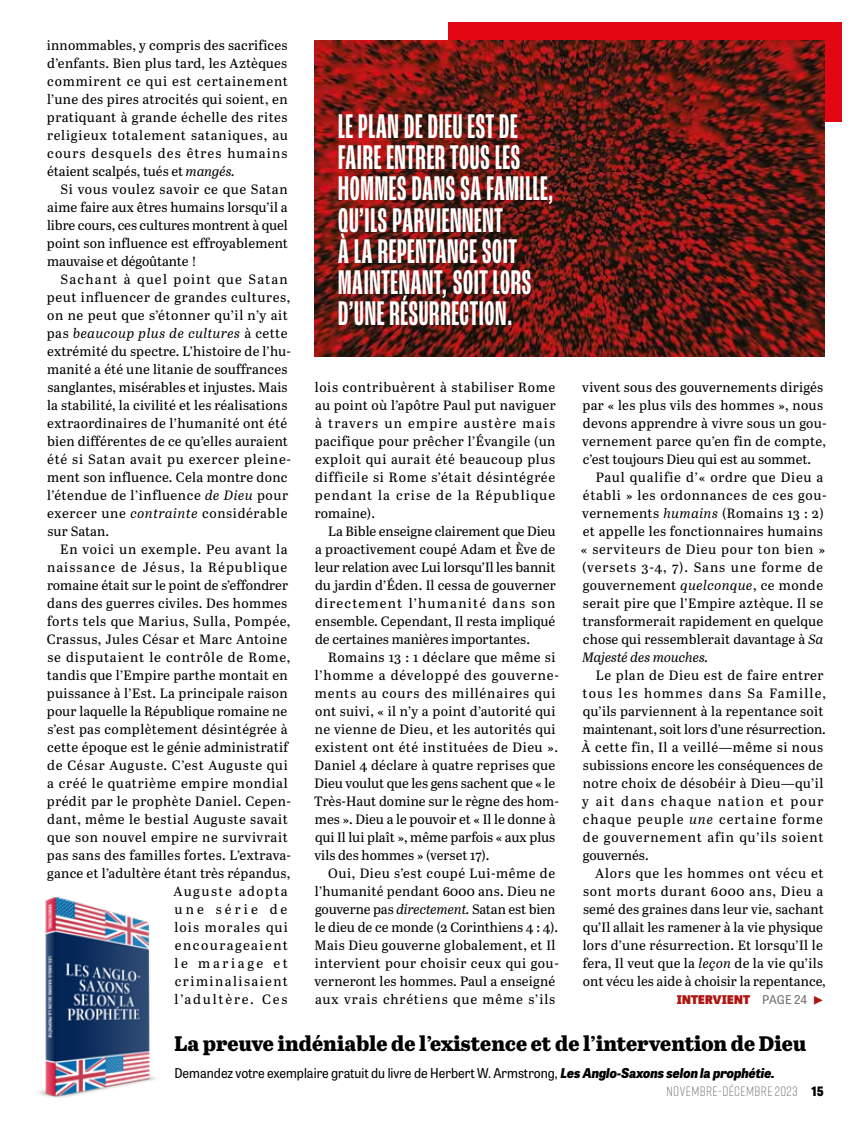
<style>
.page{position:relative;width:864px;height:1136px;background:#fff}
.page>*{position:absolute;margin:0;border:0;box-sizing:border-box;transform-origin:0 0}
.t1{font:500 extra-condensed 36px/31.2px "Roc Grotesk";letter-spacing:.005em;color:#fff}
.t2{font:800 21px "Abril Text";color:#000}
.t3{font:13.5px/18px "Abril Text";letter-spacing:.02em;color:#000}
.t4{font:13.5px/18px "Abril Text";color:#000}
.t5{font:13.5px "Tablet Gothic Narrow";color:#000}
.t6{font:300 13.5px "Rift Soft";letter-spacing:.03em;color:#706f6f}
.t7{font:800 12px "Tablet Gothic";letter-spacing:.015em;color:#ae1613}
.s1{font-style:italic}
.s2{font-weight:400;color:#706f6f}
.s3{font-weight:800;font-style:italic}
.s4{font-family:"Tablet Gothic Narrow";font-weight:800;font-size:12.9px;color:#000}
</style>
<div class="page">
<div style="left:448px;top:22px;width:393px;height:100px;background:#e30613"></div>
<img style="left:314px;top:40px;width:509px;height:316px">
<img style="left:38px;top:897px;width:118px;height:201px">
<p class="t3" style="left:47px;top:35px;width:242px;text-align:justify">innommables, y compris des sacrifices d’enfants. Bien plus tard, les Aztèques commirent ce qui est certainement l’une des pires atrocités qui soient, en pratiquant à grande échelle des rites religieux totalement sataniques, au cours desquels des êtres humains étaient scalpés, tués et <span class="s1">mangés.</span></p>
<p class="t3" style="left:47px;top:179px;width:242px;text-align:justify;text-indent:14px">Si vous voulez savoir ce que Satan aime faire aux êtres humains lorsqu’il a libre cours, ces cultures montrent à quel point son influence est effroyablement mauvaise et dégoûtante !</p>
<p class="t3" style="left:47px;top:269px;width:245px;text-indent:14px">Sachant à quel point que Satan peut influencer de grandes cultures, on ne peut que s’étonner qu’il n’y ait pas <span class="s1">beaucoup plus de cultures</span> à cette extrémité du spectre. L’histoire de l’hu&shy;manité a été une litanie de souffrances sanglantes, misérables et injustes. Mais la stabilité, la civilité et les réalisations extraordinaires de l’humanité ont été bien différentes de ce qu’elles auraient été si Satan avait pu exercer pleine&shy;ment son influence. Cela montre donc l’étendue de l’influence <span class="s1">de Dieu</span> pour exercer une <span class="s1">contrainte</span> considérable sur Satan.</p>
<p class="t3" style="left:47px;top:539px;width:245px;text-align:right">En voici un exemple. Peu avant la naissance de Jésus, la République romaine était sur le point de s’effondrer dans des guerres civiles. Des hommes forts tels que Marius, Sulla, Pompée,<br>Crassus, Jules César et Marc Antoine se disputaient le contrôle de Rome, tandis que l’Empire parthe montait en puissance à l’Est. La principale raison pour laquelle la République romaine ne s’est pas complètement désintégrée à cette époque est le génie administratif de César Auguste. C’est Auguste qui a créé le quatrième empire mondial prédit par le prophète Daniel. Cepen&shy;dant, même le bestial Auguste savait que son nouvel empire ne survivrait pas sans des familles fortes. L’extrava&shy;gance et l’adultère étant très répandus,<br>Auguste adopta<br>une série de<br>lois morales qui<br>encourageaient<br>le mariage et<br>criminalisaient<br>l’adultère. Ces</p>
<h1 class="t1" style="left:337px;top:111px;width:218px">LE PLAN DE DIEU EST DE<br>FAIRE ENTRER TOUS LES<br>HOMMES DANS SA FAMILLE,<br>QU’ILS PARVIENNENT<br>À LA REPENTANCE SOIT<br>MAINTENANT, SOIT LORS<br>D’UNE RÉSURRECTION.</h1>
<p class="t3" style="left:314px;top:377px;width:242px;text-align:justify">lois contribuèrent à stabiliser Rome au point où l’apôtre Paul put naviguer à travers un empire austère mais pacifique pour prêcher l’Évangile (un exploit qui aurait été beaucoup plus difficile si Rome s’était désintégrée pendant la crise de la République romaine).</p>
<p class="t3" style="left:315px;top:521px;width:242px;text-align:justify;text-indent:13px">La Bible enseigne clairement que Dieu a proactivement coupé Adam et Ève de leur relation avec Lui lorsqu’Il les bannit du jardin d’Éden. Il cessa de gouverner directement l’humanité dans son ensemble. Cependant, Il resta impliqué de certaines manières importantes.</p>
<p class="t4" style="left:314px;top:647px;width:246px;text-indent:14px">Romains 13 : 1 déclare que même si l’homme a développé des gouverne&shy;ments au cours des millénaires qui ont suivi, « il n’y a point d’autorité qui ne vienne de Dieu, et les autorités qui existent ont été instituées de Dieu ».<br>Daniel 4 déclare à quatre reprises que Dieu voulut que les gens sachent que « le Très-Haut domine sur le règne des hom&shy;mes ». Dieu a le pouvoir et « Il le donne à qui Il lui plaît », même parfois « aux plus vils des hommes » (verset 17).</p>
<p class="t3" style="left:314px;top:863px;width:246px;text-indent:14px">Oui, Dieu s’est coupé Lui-même de l’humanité pendant 6000 ans. Dieu ne gouverne pas <span class="s1">directement.</span> Satan est bien le dieu de ce monde (2 Corinthiens 4 : 4).<br>Mais Dieu gouverne globalement, et Il intervient pour choisir ceux qui gou&shy;verneront les hommes. Paul a enseigné aux vrais chrétiens que même s’ils</p>
<p class="t3" style="left:582px;top:377px;width:246px">vivent sous des gouvernements dirigés par « les plus vils des hommes », nous devons apprendre à vivre sous un gou&shy;vernement parce qu’en fin de compte, c’est toujours Dieu qui est au sommet.</p>
<p class="t3" style="left:580px;top:467px;width:247px;text-indent:15px">Paul qualifie d’« ordre que Dieu a établi » les ordonnances de ces gou&shy;vernements <span class="s1">humains</span> (Romains 13 : 2) et appelle les fonctionnaires humains « serviteurs de Dieu pour ton bien » (versets 3-4, 7). Sans une forme de gouvernement <span class="s1">quelconque</span>, ce monde serait pire que l’Empire aztèque. Il se transformerait rapidement en quelque chose qui ressemblerait davantage à <span class="s1">Sa Majesté des mouches.</span></p>
<p class="t3" style="left:581px;top:665px;width:246px;text-indent:14px">Le plan de Dieu est de faire entrer tous les hommes dans Sa Famille, qu’ils parviennent à la repentance soit maintenant, soit lors d’une résurrection.<br>À cette fin, Il a veillé—même si nous subissions encore les conséquences de notre choix de désobéir à Dieu—qu’il y ait dans chaque nation et pour chaque peuple <span class="s1">une</span> certaine forme de gouvernement afin qu’ils soient gouvernés.</p>
<p class="t3" style="left:582px;top:863px;width:244px;text-indent:12px">Alors que les hommes ont vécu et sont morts durant 6000 ans, Dieu a semé des graines dans leur vie, sachant qu’Il allait les ramener à la vie physique lors d’une résurrection. Et lorsqu’Il le fera, Il veut que la <span class="s1">leçon</span> de la vie qu’ils ont vécu les aide à choisir la repentance,</p>
<p class="t7" style="left:676px;top:990px;width:148px">INTERVIENT <span class="s2">PAGE 24</span> ◆</p>
<h2 class="t2" style="left:174px;top:1027px;width:633px">La preuve indéniable de l’existence et de l’intervention de Dieu</h2>
<p class="t5" style="left:174px;top:1063px;width:602px">Demandez votre exemplaire gratuit du livre de Herbert W. Armstrong, <span class="s3">Les Anglo-Saxons selon la prophétie.</span></p>
<p class="t6" style="left:666px;top:1081px;width:158px">NOVEMBRE-DÉCEMBRE 2023 <span class="s4">15</span></p>
</div>
